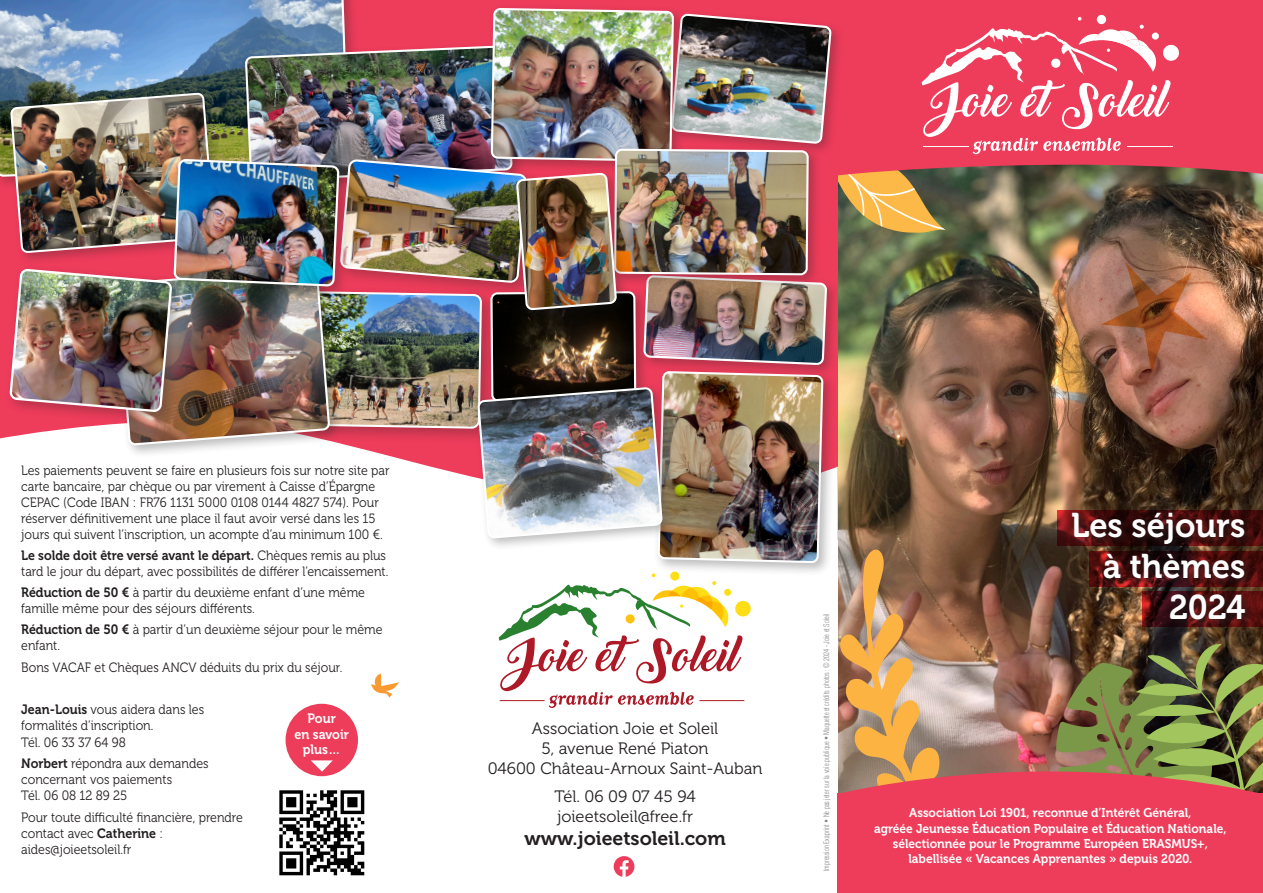
<style>
.page{position:relative;width:1263px;height:893px;background:#fff}
.page>*{position:absolute;margin:0;border:0;box-sizing:border-box;transform-origin:0 0}
.t1{font:34.2px "Museo 700";color:#fff;scale:.96 1}
.t2{font:19.5px "Museo 700";color:#231f20}
.t3{font:16.5px "Museo 300";color:#231f20}
.t4{font:13.65px/15.1px "Museo 700";color:#fff;text-align:center;scale:.92 1}
.t5{font:13.5px/16.2px "Museo 300";color:#231f20;scale:.92 1}
.t6{font:12.75px/15.3px "Museo 700";color:#fff;text-align:center;scale:.94 1}
.t7{font:300 condensed 7.5px "Helvetica LT Std";color:#808285;scale:.9 1}
.s1{font-family:"Museo 700"}
</style>
<div class="page">
<svg style="left:0;top:0;width:348px;height:175px;background:#6e8fb5"></svg>
<div style="left:838px;top:793px;width:425px;height:100px;background:#ee3c5b"></div>
<div style="left:838px;top:0;width:425px;height:13px;background:#ee3c5b"></div>
<div style="left:4px;top:264px;width:182px;height:162px;background:#ee3c5b"></div>
<svg style="left:490px;top:0;width:123px;height:13px;background:#e26a78"></svg>
<svg style="left:613px;top:0;width:197px;height:13px;background:#ed4662"></svg>
<img style="left:279px;top:821px;width:86px;height:55px">
<img style="left:8px;top:13px;width:1255px;height:808px">
<p class="t5" style="left:21px;top:462px;width:402px">Les paiements peuvent se faire en plusieurs fois sur notre site par carte bancaire, par chèque ou par virement à Caisse d’Épargne CEPAC (Code IBAN : FR76 1131 5000 0108 0144 4827 574). Pour réserver définitivement une place il faut avoir versé dans les 15 jours qui suivent l’inscription, un acompte d’au minimum 100 €.</p>
<p class="t5" style="left:21px;top:547px;width:401px"><span class="s1">Le solde doit être versé avant le départ.</span> Chèques remis au plus tard le jour du départ, avec possibilités de différer l’encaissement.</p>
<p class="t5" style="left:21px;top:584px;width:375px"><span class="s1">Réduction de 50 €</span> à partir du deuxième enfant d’une même famille même pour des séjours différents.</p>
<p class="t5" style="left:21px;top:622px;width:394px"><span class="s1">Réduction de 50 €</span> à partir d’un deuxième séjour pour le même enfant.</p>
<p class="t5" style="left:21px;top:659px;width:351px">Bons VACAF et Chèques ANCV déduits du prix du séjour.</p>
<p class="t5" style="left:21px;top:702px;width:200px"><span class="s1">Jean-Louis</span> vous aidera dans les formalités d’inscription.</p>
<p class="t5" style="left:21px;top:734px;width:115px">Tél. 06 33 37 64 98</p>
<p class="t5" style="left:21px;top:755px;width:205px"><span class="s1">Norbert</span> répondra aux demandes concernant vos paiements<br>Tél. 06 08 12 89 25</p>
<p class="t5" style="left:21px;top:809px;width:242px">Pour toute difficulté financière, prendre contact avec <span class="s1">Catherine</span> : aides@joieetsoleil.fr</p>
<p class="t4" style="left:295px;top:711px;width:61px">Pour<br>en savoir plus…</p>
<p class="t3" style="left:532px;top:719px;width:188px">Association Joie et Soleil</p>
<p class="t3" style="left:542px;top:739px;width:169px">5, avenue René Piaton</p>
<p class="t3" style="left:488px;top:759px;width:276px">04600 Château-Arnoux Saint-Auban</p>
<p class="t3" style="left:554px;top:787px;width:143px">Tél. 06 09 07 45 94</p>
<p class="t3" style="left:557px;top:807px;width:138px">joieetsoleil@free.fr</p>
<p class="t2" style="left:524px;top:827px;width:203px">www.joieetsoleil.com</p>
<p class="t7" style="left:822px;top:871px;width:288px;rotate:-90deg">Impression Exaprint • Ne pas jeter sur la voie publique • Maquette et crédits photos : © 2024 - Joie et Soleil</p>
<p class="t1" style="left:1071px;top:506px;width:183px">Les séjours</p>
<p class="t1" style="left:1103px;top:547px;width:150px">à thèmes</p>
<p class="t1" style="left:1169px;top:588px;width:81px">2024</p>
<p class="t6" style="left:874px;top:805px;width:377px">Association Loi 1901, reconnue d’Intérêt Général,<br>agréée Jeunesse Éducation Populaire et Éducation Nationale, sélectionnée pour le Programme Européen ERASMUS+, labellisée « Vacances Apprenantes » depuis 2020.</p>
</div>
